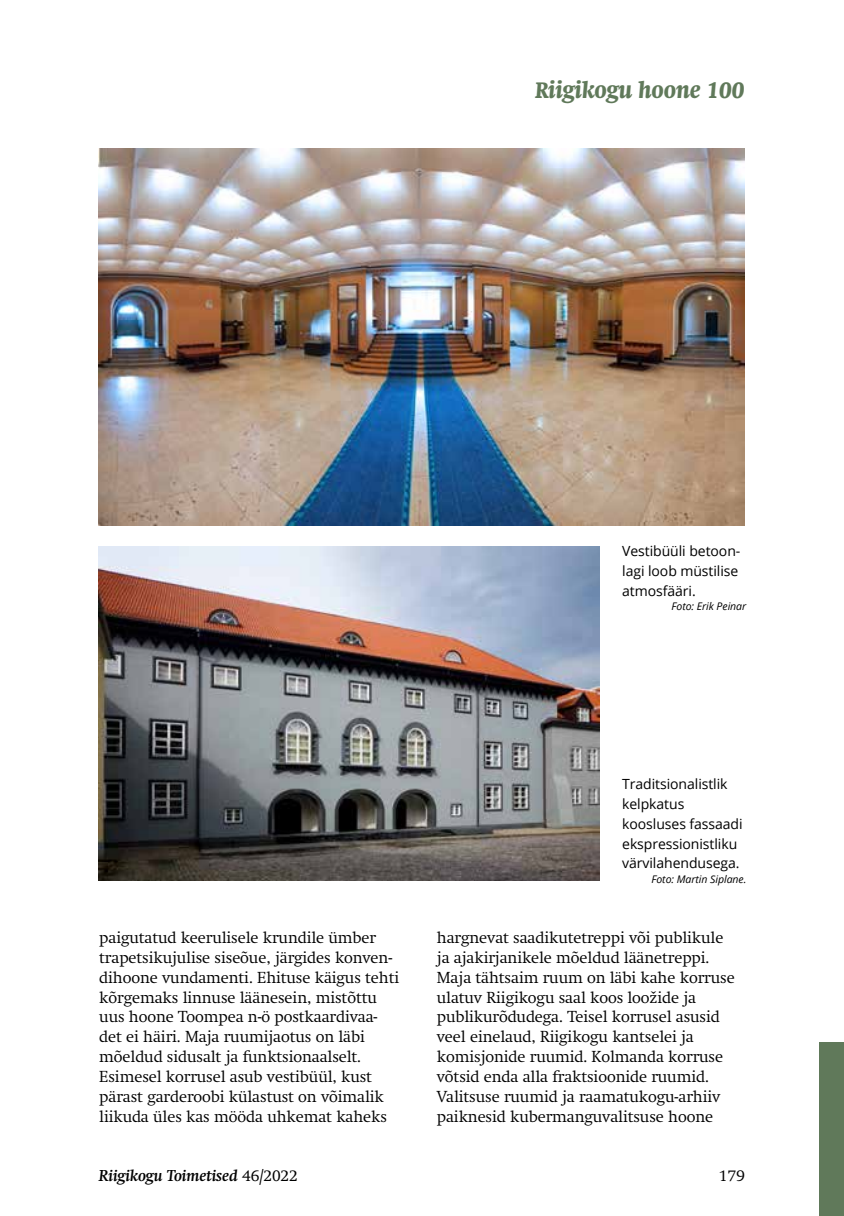
<style>
.page{position:relative;width:844px;height:1216px;background:#fff}
.page>*{position:absolute;margin:0;border:0;box-sizing:border-box;transform-origin:0 0}
.t1{font:italic 700 condensed 24.5px "Swift";letter-spacing:-.005em;color:#60795a}
.t2{font:300 15.75px/19.8px "Swift";letter-spacing:-.005em;color:#000}
.t3{font:italic 700 15.75px "Swift";letter-spacing:-.005em;color:#000}
.t4{font:14px/19.8px "Open Sans";letter-spacing:-.005em;color:#000}
.t5{font:italic 10.5px "Open Sans";letter-spacing:-.005em;color:#000}
.s1{font-weight:300;font-style:normal}
</style>
<div class="page">
<div style="left:819px;top:1042px;width:24px;height:173px;background:#60795a"></div>
<img style="left:99px;top:149px;width:645px;height:376px">
<img style="left:99px;top:546px;width:500px;height:334px">
<h1 class="t1" style="left:535px;top:76px;width:211px">Riigikogu hoone 100</h1>
<p class="t4" style="left:622px;top:540px;width:120px">Vestibüüli betoon&shy;lagi loob müstilise atmosfääri.</p>
<p class="t5" style="left:671px;top:599px;width:76px">Foto: Erik Peinar</p>
<p class="t4" style="left:622px;top:773px;width:122px">Traditsionalistlik kelpkatus koosluses fassaadi ekspressionistliku värvilahendusega.</p>
<p class="t5" style="left:651px;top:871px;width:96px">Foto: Martin Siplane.</p>
<p class="t2" style="left:99px;top:927px;width:301px">paigutatud keerulisele krundile ümber trapetsikujulise siseõue, järgides konven&shy;dihoone vundamenti. Ehituse käigus tehti kõrgemaks linnuse läänesein, mistõttu uus hoone Toompea n-ö postkaardivaa&shy;det ei häiri. Maja ruumijaotus on läbi mõeldud sidusalt ja funktsionaalselt.<br>Esimesel korrusel asub vestibüül, kust pärast garderoobi külastust on võimalik liikuda üles kas mööda uhkemat kaheks</p>
<p class="t2" style="left:437px;top:927px;width:299px">hargnevat saadikutetreppi või publikule ja ajakirjanikele mõeldud läänetreppi.<br>Maja tähtsaim ruum on läbi kahe korruse ulatuv Riigikogu saal koos loožide ja publikurõdudega. Teisel korrusel asusid veel einelaud, Riigikogu kantselei ja komisjonide ruumid. Kolmanda korruse võtsid enda alla fraktsioonide ruumid.<br>Valitsuse ruumid ja raamatukogu-arhiiv paiknesid kubermanguvalitsuse hoone</p>
<p class="t3" style="left:99px;top:1166px;width:200px">Riigikogu Toimetised <span class="s1">46/2022</span></p>
<p class="t2" style="left:718px;top:1165px;width:27px">179</p>
</div>
